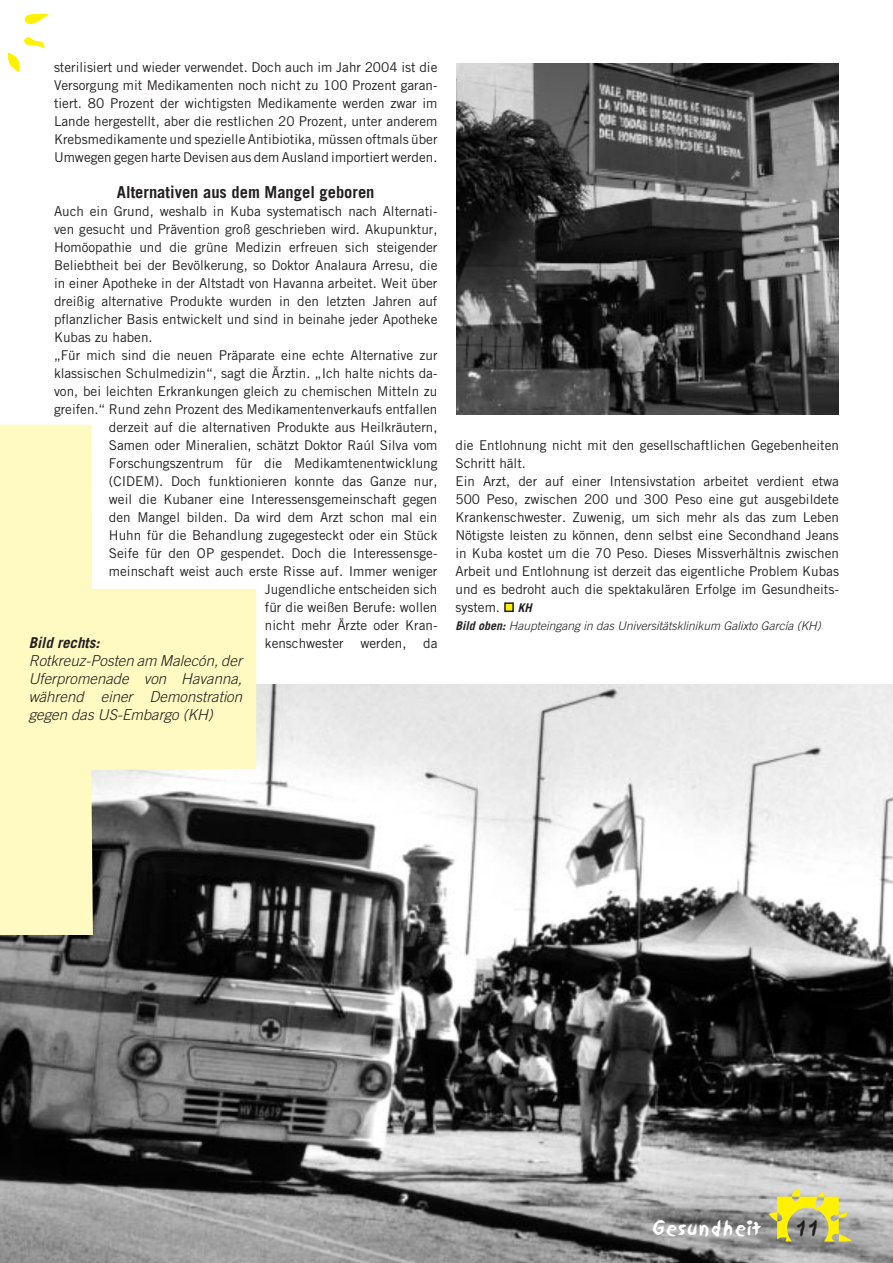
<style>
.page{position:relative;width:893px;height:1263px;background:#fff}
.page>*{position:absolute;margin:0;border:0;box-sizing:border-box;transform-origin:0 0}
.t1{font:18px "Sand";color:#fff}
.t2{font:18px "Sand";color:#231f20}
.t3{font:700 16.5px "Trade Gothic";color:#231f20}
.t4{font:italic 300 15px/18px "Trade Gothic";color:#231f20;text-align:justify}
.t5{font:italic 700 15px "Trade Gothic";color:#231f20}
.t6{font:13.5px/18px "Trade Gothic";color:#231f20;text-align:justify}
.t7{font:italic 300 12px/18px "Trade Gothic";color:#231f20}
.s1{font-weight:700}
</style>
<div class="page">
<img style="left:0;top:684px;width:893px;height:579px">
<div style="left:505px;top:603px;width:8px;height:8px;background:#fff101"></div>
<div style="left:504px;top:602px;width:10px;height:10px;border:2px solid #231f20"></div>
<img style="left:456px;top:63px;width:383px;height:351px">
<svg style="left:24px;top:13px;width:24px;height:11px"></svg>
<svg style="left:8px;top:37px;width:36px;height:35px"></svg>
<svg style="left:768px;top:1188px;width:84px;height:54px;background:#c9c473"></svg>
<svg style="left:0;top:425px;width:256px;height:510px;fill:#fffac1"></svg>
<p class="t6" style="left:54px;top:58px;width:385px">sterilisiert und wieder verwendet. Doch auch im Jahr 2004 ist die Versorgung mit Medikamenten noch nicht zu 100 Prozent garan&shy;tiert. 80 Prozent der wichtigsten Medikamente werden zwar im Lande hergestellt, aber die restlichen 20 Prozent, unter anderem Krebsmedikamente und spezielle Antibiotika, müssen oftmals über Umwegen gegen harte Devisen aus dem Ausland importiert werden.</p>
<p class="t3" style="left:117px;top:182px;width:259px">Alternativen aus dem Mangel geboren</p>
<p class="t6" style="left:54px;top:202px;width:385px">Auch ein Grund, weshalb in Kuba systematisch nach Alternati-</p>
<p class="t6" style="left:54px;top:220px;width:385px">ven gesucht und Prävention groß geschrieben wird. Akupunktur,</p>
<p class="t6" style="left:54px;top:238px;width:385px">Homöopathie und die grüne Medizin erfreuen sich steigender</p>
<p class="t6" style="left:54px;top:256px;width:385px">Beliebtheit bei der Bevölkerung, so Doktor Analaura Arresu, die</p>
<p class="t6" style="left:54px;top:274px;width:385px">in einer Apotheke in der Altstadt von Havanna arbeitet. Weit über</p>
<p class="t6" style="left:54px;top:292px;width:385px">dreißig alternative Produkte wurden in den letzten Jahren auf</p>
<p class="t6" style="left:54px;top:310px;width:385px">pflanzlicher Basis entwickelt und sind in beinahe jeder Apotheke</p>
<p class="t6" style="left:54px;top:328px;width:100px">Kubas zu haben.</p>
<p class="t6" style="left:54px;top:346px;width:385px">„Für mich sind die neuen Präparate eine echte Alternative zur</p>
<p class="t6" style="left:54px;top:364px;width:385px">klassischen Schulmedizin“, sagt die Ärztin. „Ich halte nichts da-</p>
<p class="t6" style="left:54px;top:382px;width:385px">von, bei leichten Erkrankungen gleich zu chemischen Mitteln zu</p>
<p class="t6" style="left:54px;top:400px;width:385px">greifen.“ Rund zehn Prozent des Medikamentenverkaufs entfallen</p>
<p class="t6" style="left:109px;top:418px;width:330px">derzeit auf die alternativen Produkte aus Heilkräutern,</p>
<p class="t6" style="left:109px;top:436px;width:330px">Samen oder Mineralien, schätzt Doktor Raúl Silva vom</p>
<p class="t6" style="left:109px;top:454px;width:330px">Forschungszentrum für die Medikamtenentwicklung</p>
<p class="t6" style="left:109px;top:472px;width:330px">(CIDEM). Doch funktionieren konnte das Ganze nur,</p>
<p class="t6" style="left:109px;top:490px;width:330px">weil die Kubaner eine Interessensgemeinschaft gegen</p>
<p class="t6" style="left:109px;top:508px;width:330px">den Mangel bilden. Da wird dem Arzt schon mal ein</p>
<p class="t6" style="left:109px;top:526px;width:330px">Huhn für die Behandlung zugegesteckt oder ein Stück</p>
<p class="t6" style="left:109px;top:544px;width:330px">Seife für den OP gespendet. Doch die Interessensge-</p>
<p class="t6" style="left:109px;top:562px;width:330px">meinschaft weist auch erste Risse auf. Immer weniger</p>
<p class="t6" style="left:265px;top:580px;width:174px">Jugendliche entscheiden sich</p>
<p class="t6" style="left:265px;top:598px;width:174px">für die weißen Berufe: wollen</p>
<p class="t6" style="left:265px;top:616px;width:174px">nicht mehr Ärzte oder Kran-</p>
<p class="t6" style="left:265px;top:634px;width:174px">kenschwester werden, da</p>
<p class="t5" style="left:29px;top:633px;width:72px">Bild rechts:</p>
<p class="t4" style="left:29px;top:651px;width:215px">Rotkreuz-Posten am Malecón, der Uferpromenade von Havanna, während einer Demonstration gegen das US-Embargo (KH)</p>
<p class="t6" style="left:455px;top:436px;width:385px;text-align:left">die Entlohnung nicht mit den gesellschaftlichen Gegebenheiten Schritt hält.<br>Ein Arzt, der auf einer Intensivstation arbeitet verdient etwa 500 Peso, zwischen 200 und 300 Peso eine gut ausgebildete Krankenschwester. Zuwenig, um sich mehr als das zum Leben Nötigste leisten zu können, denn selbst eine Secondhand Jeans in Kuba kostet um die 70 Peso. Dieses Missverhältnis zwischen Arbeit und Entlohnung ist derzeit das eigentliche Problem Kubas und es bedroht auch die spektakulären Erfolge im Gesundheits&shy;system.</p>
<p class="t7" style="left:455px;top:599px;width:367px;text-indent:62px"><span class="s1">KH<br>Bild oben:</span> Haupteingang in das Universitätsklinikum Galixto García (KH)</p>
<h1 class="t1" style="left:653px;top:1218px;width:110px">Gesundheit</h1>
<h1 class="t2" style="left:796px;top:1218px;width:26px">11</h1>
</div>
